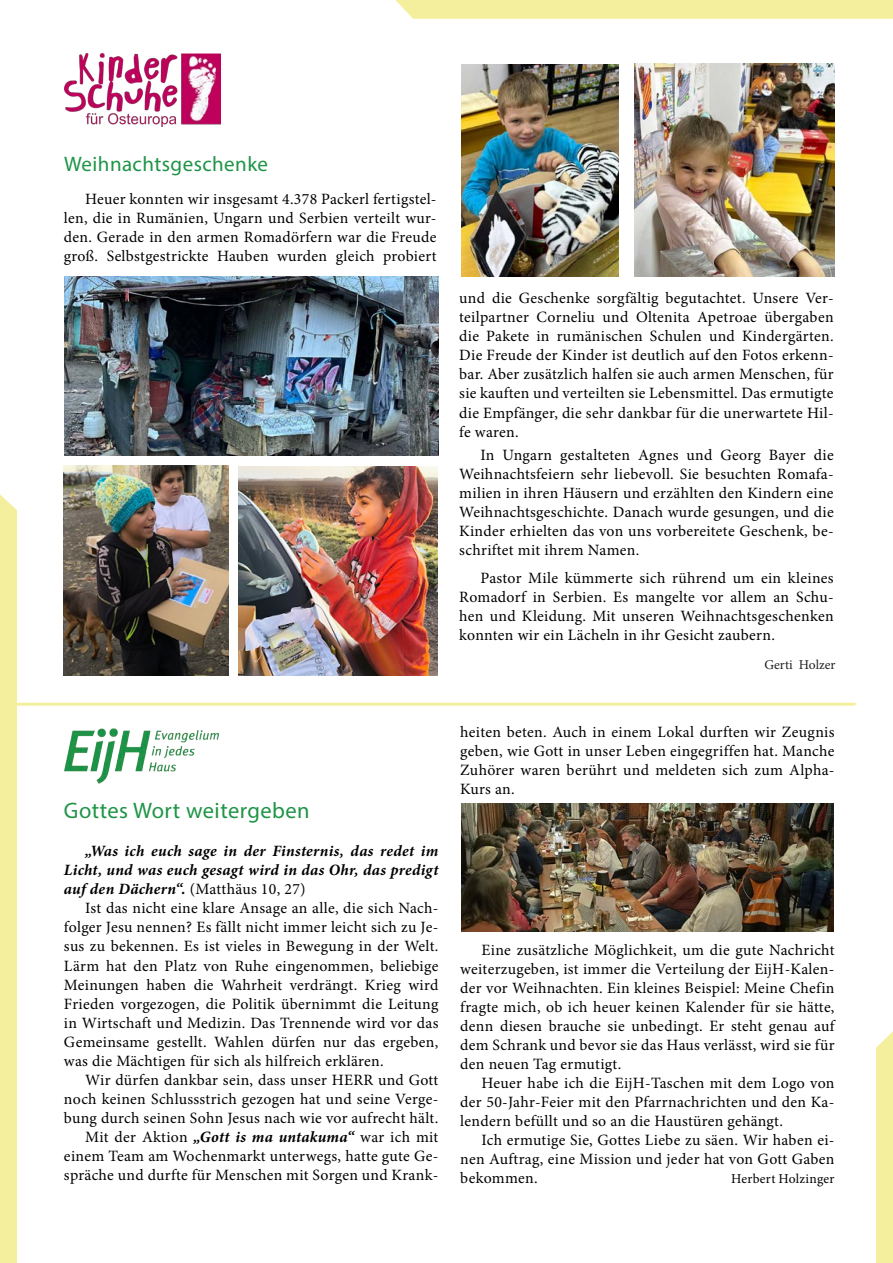
<style>
.page{position:relative;width:893px;height:1263px;background:#fff}
.page>*{position:absolute;margin:0;border:0;box-sizing:border-box;transform-origin:0 0}
.t1{font:22.5px "Myriad Hebrew";letter-spacing:.02em;color:#1e9446}
.CT_Paragraph_Crimson{font:21px "Myriad Hebrew";letter-spacing:.02em;color:#1e9446}
.t2{font:15.75px/19px "Minion Pro";letter-spacing:.02em;color:#000;text-align:justify}
.t3{font:italic 700 15.75px/19px "Minion Pro";letter-spacing:.02em;color:#000;text-align:justify}
.t4{font:13.5px "Minion Pro";letter-spacing:.02em;color:#000}
.t5{font:13.5px "Minion Pro";color:#231f20}
.s1{font-weight:400;font-style:normal}
.s2{font-weight:700;font-style:italic}
</style>
<div class="page">
<div style="left:0;top:494px;width:17px;height:769px;background:#f3ef9d"></div>
<div style="left:876px;top:1031px;width:17px;height:232px;background:#f3ef9d"></div>
<hr style="left:0;top:703px;width:855px;height:3px;background:#f3ef9d">
<img style="left:64px;top:53px;width:157px;height:73px">
<svg style="left:395px;top:0;width:498px;height:19px;background:#f3efa0"></svg>
<img style="left:64px;top:465px;width:165px;height:211px">
<img style="left:238px;top:467px;width:200px;height:209px">
<img style="left:64px;top:728px;width:155px;height:56px">
<img style="left:65px;top:276px;width:374px;height:179px">
<img style="left:461px;top:804px;width:372px;height:128px">
<img style="left:462px;top:64px;width:157px;height:213px">
<img style="left:634px;top:64px;width:200px;height:212px">
<p class="CT_Paragraph_Crimson" style="left:64px;top:153px;width:205px">Weihnachtsgeschenke</p>
<p class="t2" style="left:64px;top:189px;width:374px;text-indent:21px">Heuer konnten wir insgesamt 4.378 Packerl fertigstel&shy;len, die in Rumänien, Ungarn und Serbien verteilt wur&shy;den. Gerade in den armen Romadörfern war die Freude groß. Selbstgestrickte Hauben wurden gleich probiert</p>
<p class="t2" style="left:459px;top:289px;width:376px">und die Geschenke sorgfältig begutachtet. Unsere Ver&shy;teilpartner Corneliu und Oltenita Apetroae übergaben die Pakete in rumänischen Schulen und Kindergärten.<br>Die Freude der Kinder ist deutlich auf den Fotos erkenn&shy;bar. Aber zusätzlich halfen sie auch armen Menschen, für sie kauften und verteilten sie Lebensmittel. Das ermutigte die Empfänger, die sehr dankbar für die unerwartete Hil&shy;fe waren.</p>
<p class="t2" style="left:459px;top:445px;width:376px;text-indent:21px">In Ungarn gestalteten Agnes und Georg Bayer die Weihnachtsfeiern sehr liebevoll. Sie besuchten Romafa&shy;milien in ihren Häusern und erzählten den Kindern eine Weihnachtsgeschichte. Danach wurde gesungen, und die Kinder erhielten das von uns vorbereitete Geschenk, be&shy;schriftet mit ihrem Namen.</p>
<p class="t2" style="left:459px;top:568px;width:376px;text-indent:21px">Pastor Mile kümmerte sich rührend um ein kleines Romadorf in Serbien. Es mangelte vor allem an Schu&shy;hen und Kleidung. Mit unseren Weihnachtsgeschenken konnten wir ein Lächeln in ihr Gesicht zaubern.</p>
<p class="t5" style="left:764px;top:656px;width:73px">Gerti Holzer</p>
<p class="t1" style="left:64px;top:798px;width:247px">Gottes Wort weitergeben</p>
<p class="t3" style="left:64px;top:841px;width:376px;text-indent:21px">„Was ich euch sage in der Finsternis, das redet im Licht, und was euch gesagt wird in das Ohr, das predigt auf den Dächern“. <span class="s1">(Matthäus 10, 27)</span></p>
<p class="t2" style="left:64px;top:899px;width:376px;text-indent:21px">Ist das nicht eine klare Ansage an alle, die sich Nach&shy;folger Jesu nennen? Es fällt nicht immer leicht sich zu Je&shy;sus zu bekennen. Es ist vieles in Bewegung in der Welt.<br>Lärm hat den Platz von Ruhe eingenommen, beliebige Meinungen haben die Wahrheit verdrängt. Krieg wird Frieden vorgezogen, die Politik übernimmt die Leitung in Wirtschaft und Medizin. Das Trennende wird vor das Gemeinsame gestellt. Wahlen dürfen nur das ergeben, was die Mächtigen für sich als hilfreich erklären.</p>
<p class="t2" style="left:64px;top:1070px;width:376px;text-indent:21px">Wir dürfen dankbar sein, dass unser HERR und Gott noch keinen Schlussstrich gezogen hat und seine Verge&shy;bung durch seinen Sohn Jesus nach wie vor aufrecht hält.</p>
<p class="t2" style="left:64px;top:1127px;width:376px;text-indent:21px">Mit der Aktion <span class="s2">„Gott is ma untakuma“</span> war ich mit einem Team am Wochenmarkt unterwegs, hatte gute Ge&shy;spräche und durfte für Menschen mit Sorgen und Krank-</p>
<p class="t2" style="left:460px;top:722px;width:376px">heiten beten. Auch in einem Lokal durften wir Zeugnis geben, wie Gott in unser Leben eingegriffen hat. Manche Zuhörer waren berührt und meldeten sich zum Alpha-Kurs an.</p>
<p class="t2" style="left:460px;top:940px;width:376px;text-indent:21px">Eine zusätzliche Möglichkeit, um die gute Nachricht weiterzugeben, ist immer die Verteilung der EijH-Kalen&shy;der vor Weihnachten. Ein kleines Beispiel: Meine Chefin fragte mich, ob ich heuer keinen Kalender für sie hätte, denn diesen brauche sie unbedingt. Er steht genau auf dem Schrank und bevor sie das Haus verlässt, wird sie für den neuen Tag ermutigt.</p>
<p class="t2" style="left:460px;top:1073px;width:376px;text-indent:21px">Heuer habe ich die EijH-Taschen mit dem Logo von der 50-Jahr-Feier mit den Pfarrnachrichten und den Ka&shy;lendern befüllt und so an die Haustüren gehängt.</p>
<p class="t2" style="left:460px;top:1131px;width:376px;text-indent:21px">Ich ermutige Sie, Gottes Liebe zu säen. Wir haben ei&shy;nen Auftrag, eine Mission und jeder hat von Gott Gaben bekommen.</p>
<p class="t4" style="left:731px;top:1170px;width:105px">Herbert Holzinger</p>
</div>
